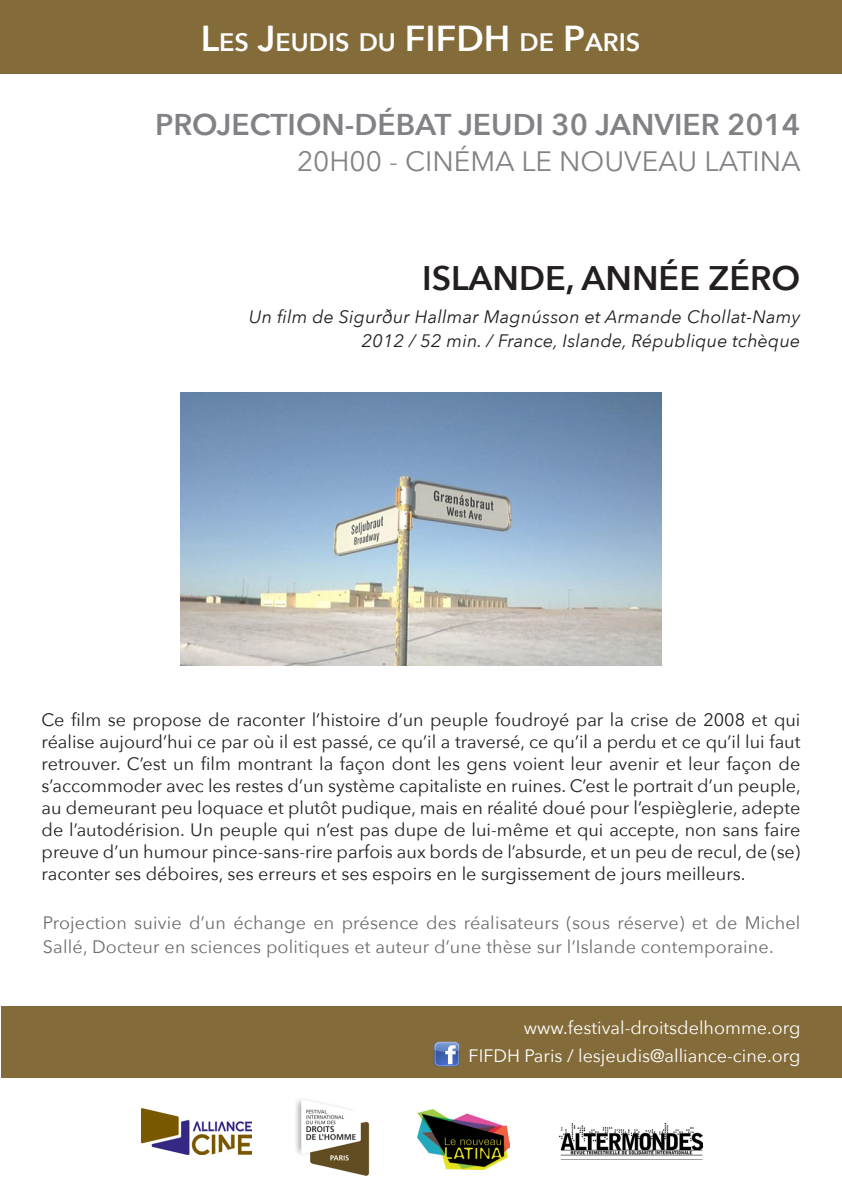
<style>
.page{position:relative;width:842px;height:1191px;background:#fff}
.page>*{position:absolute;margin:0;border:0;box-sizing:border-box;transform-origin:0 0}
.t1{font:600 34px "Avenir Next";color:#231f20}
.t2{font:600 30px "Avenir Next";color:#808285}
.t3{font:28px "Avenir Next";color:#808285}
.t4{font:600 25.2px "Avenir Next";color:#fff}
.t5{font:18px/22px "Avenir Next";color:#231f20;text-align:justify}
.t6{font:18px/24px "Avenir Next";letter-spacing:.01em;color:#6c6d70}
.t7{font:italic 18px "Avenir Next";letter-spacing:.01em;color:#231f20}
.t8{font:18px "Avenir Next";color:#fff}
.s1{font-size:36px}
</style>
<div class="page">
<div style="left:0;top:0;width:841px;height:74px;background:#846b3a"></div>
<div style="left:1px;top:1006px;width:841px;height:71px;background:#846b3a"></div>
<img style="left:434px;top:1041px;width:26px;height:26px">
<img style="left:141px;top:1108px;width:110px;height:46px">
<img style="left:295px;top:1099px;width:75px;height:77px">
<img style="left:418px;top:1109px;width:91px;height:60px">
<img style="left:180px;top:393px;width:482px;height:272px">
<img style="left:559px;top:1123px;width:143px;height:33px">
<p class="t4" style="left:201px;top:26px;width:441px"><span class="s1">L</span>ES <span class="s1">J</span>EUDIS DU <span class="s1">FI FDH</span> DE <span class="s1">P</span>ARIS</p>
<p class="t2" style="left:155px;top:106px;width:647px">PROJECTION-DÉBAT JEUDI 30 JANVIER 2014</p>
<p class="t3" style="left:297px;top:145px;width:505px">20H00 - CINÉMA LE NOUVEAU LATINA</p>
<p class="t1" style="left:422px;top:257px;width:380px">ISLANDE, ANNÉE ZÉRO</p>
<p class="t7" style="left:249px;top:306px;width:553px">Un film de Sigurður Hallmar Magnússon et Armande Chollat-Namy</p>
<p class="t7" style="left:362px;top:330px;width:440px">2012 / 52 min. / France, Islande, République tchèque</p>
<p class="t5" style="left:42px;top:708px;width:761px">Ce film se propose de raconter l’histoire d’un peuple foudroyé par la crise de 2008 et qui réalise aujourd’hui ce par où il est passé, ce qu’il a traversé, ce qu’il a perdu et ce qu’il lui faut retrouver. C’est un film montrant la façon dont les gens voient leur avenir et leur façon de s’accommoder avec les restes d’un système capitaliste en ruines. C’est le portrait d’un peuple, au demeurant peu loquace et plutôt pudique, mais en réalité doué pour l’espièglerie, adepte de l’autodérision. Un peuple qui n’est pas dupe de lui-même et qui accepte, non sans faire preuve d’un humour pince-sans-rire parfois aux bords de l’absurde, et un peu de recul, de (se) raconter ses déboires, ses erreurs et ses espoirs en le surgissement de jours meilleurs.</p>
<p class="t6" style="left:43px;top:910px;width:759px">Projection suivie d’un échange en présence des réalisateurs (sous réserve) et de Michel<br>Sallé, Docteur en sciences politiques et auteur d’une thèse sur l’Islande contemporaine.</p>
<p class="t8" style="left:524px;top:1017px;width:278px">www.festival-droitsdelhomme.org</p>
<p class="t8" style="left:469px;top:1044px;width:333px">FIFDH Paris / lesjeudis@alliance-cine.org</p>
</div>
